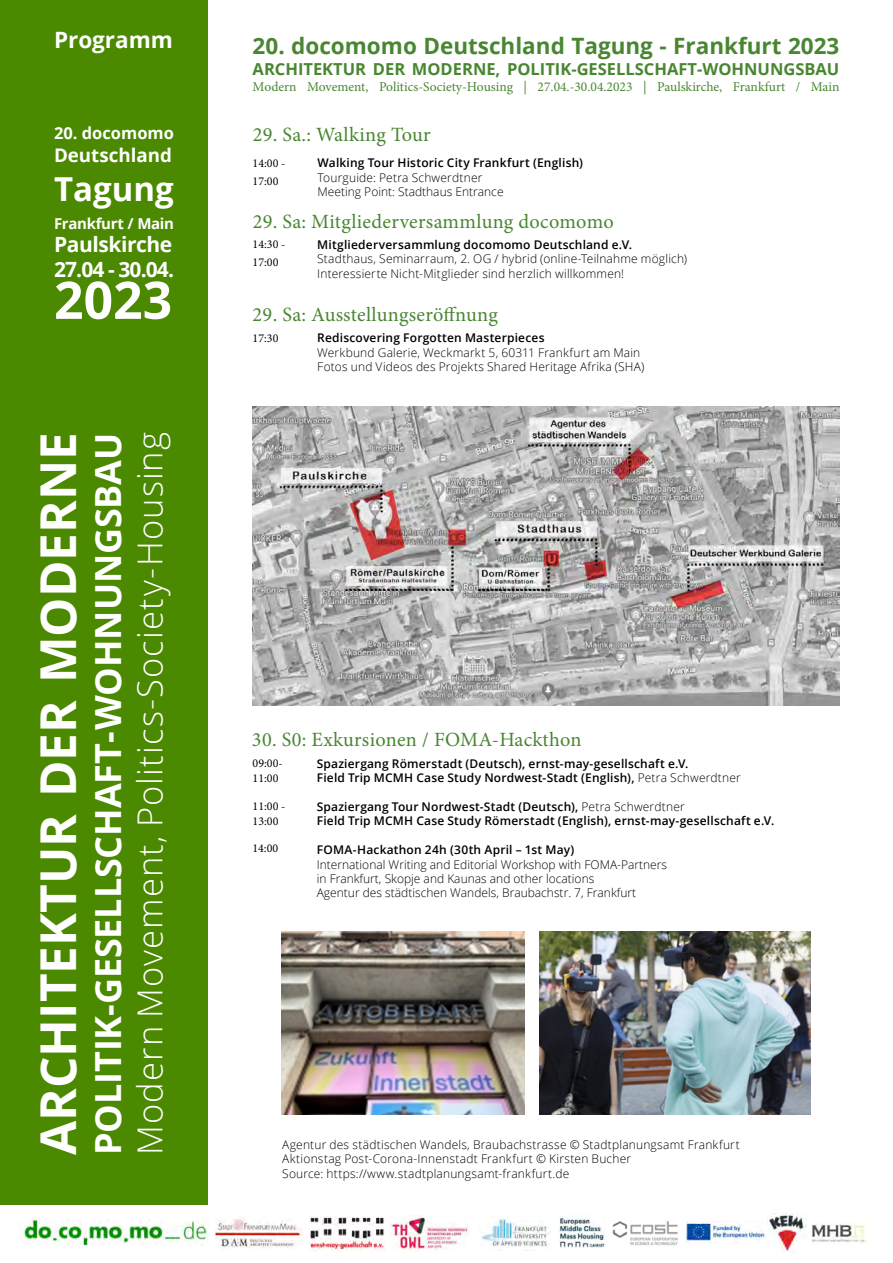
<style>
.page{position:relative;width:893px;height:1263px;background:#fff}
.page>*{position:absolute;margin:0;border:0;box-sizing:border-box;transform-origin:0 0}
.t1{font:700 51.75px "Open Sans";color:#fff}
.t2{font:700 49.5px "Open Sans";color:#fff}
.t3{font:700 36px "Open Sans";letter-spacing:-.005em;color:#fff}
.t4{font:300 34.5px "Open Sans";letter-spacing:.03em;color:#fff}
.t5{font:700 33px "Open Sans";color:#fff}
.t6{font:700 22.5px "Open Sans";color:#498632}
.t7{font:700 22.5px "Open Sans";color:#fff}
.t8{font:700 21px/25.2px "Open Sans";letter-spacing:-.02em;color:#fff}
.t9{font:20.25px "Minion Pro";letter-spacing:.015em;color:#498632}
.t10{font:700 18.75px "Open Sans";color:#fff}
.t11{font:700 16.5px "Open Sans";color:#498632}
.t12{font:700 16.5px "Open Sans";color:#fff}
.t13{font:700 15px "Open Sans";letter-spacing:-.02em;color:#fff}
.t14{font:13.5px "Minion Pro";color:#498632}
.t15{font:300 12px/14.4px "Open Sans";letter-spacing:.015em;color:#000}
.t16{font:600 12px/14.4px "Open Sans";letter-spacing:.015em;color:#000}
.t17{font:12px/15.3px "Minion Pro";color:#000}
.s1{font-weight:300}
</style>
<div class="page">
<div style="left:0;top:0;width:208px;height:1204px;background:#4b8900"></div>
<img style="left:19px;top:1219px;width:189px;height:27px">
<img style="left:215px;top:1217px;width:88px;height:31px">
<img style="left:309px;top:1216px;width:76px;height:36px">
<img style="left:391px;top:1215px;width:77px;height:37px">
<img style="left:481px;top:1217px;width:69px;height:33px">
<img style="left:686px;top:1222px;width:79px;height:21px">
<img style="left:558px;top:1215px;width:47px;height:33px">
<img style="left:769px;top:1215px;width:38px;height:37px">
<img style="left:811px;top:1222px;width:55px;height:22px">
<img style="left:612px;top:1221px;width:66px;height:25px">
<img style="left:253px;top:406px;width:586px;height:300px">
<img style="left:282px;top:932px;width:243px;height:182px">
<img style="left:540px;top:932px;width:270px;height:182px">
<h3 class="t7" style="left:54px;top:24px;width:120px">Programm</h3>
<h3 class="t12" style="left:54px;top:121px;width:122px">20. docomomo</h3>
<h3 class="t10" style="left:54px;top:142px;width:119px">Deutschland</h3>
<h3 class="t5" style="left:54px;top:166px;width:121px">Tagung</h3>
<p class="t13" style="left:54px;top:213px;width:122px">Frankfurt / Main</p>
<h3 class="t8" style="left:54px;top:231px;width:122px">Paulskirche<br>27.04 - 30.04.</h3>
<h1 class="t1" style="left:54px;top:264px;width:120px">2023</h1>
<h2 class="t2" style="left:23px;top:1155px;width:724px;rotate:-90deg">ARCHITEKTUR DER MODERNE</h2>
<h3 class="t3" style="left:83px;top:1155px;width:724px;rotate:-90deg">POLITIK-GESELLSCHAFT- WOHNUNGSBAU</h3>
<h3 class="t4" style="left:126px;top:1155px;width:724px;rotate:-90deg">Modern Movement, Politics-Society-Housing</h3>
<h3 class="t6" style="left:253px;top:30px;width:588px">20. docomomo Deutschland Tagung - Frankfurt 2023</h3>
<h3 class="t11" style="left:253px;top:57px;width:588px">ARCHITEKTUR DER MODERNE, POLITIK-GESELLSCHAFT-WOHNUNGSBAU</h3>
<p class="t14" style="left:253px;top:78px;width:588px">Modern Movement, Politics-Society-Housing | 27.04.-30.04.2023 | Paulskirche, Frankfurt / Main</p>
<h3 class="t9" style="left:253px;top:121px;width:179px">29. Sa.: Walking Tour</h3>
<p class="t16" style="left:318px;top:155px;width:267px">Walking Tour Historic City Frankfurt (English)</p>
<p class="t15" style="left:318px;top:170px;width:188px">Tourguide: Petra Schwerdtner<br>Meeting Point: Stadthaus Entrance</p>
<p class="t17" style="left:253px;top:156px;width:34px">14:00 -</p>
<p class="t17" style="left:253px;top:174px;width:27px">17:00</p>
<h3 class="t9" style="left:253px;top:208px;width:363px">29. Sa: Mitgliederversammlung docomomo</h3>
<p class="t16" style="left:317px;top:237px;width:316px">Mitgliederversammlung docomomo Deutschland e.V.</p>
<p class="t15" style="left:317px;top:251px;width:371px">Stadthaus, Seminarraum, 2. OG / hybrid (online-Teilnahme möglich)<br>Interessierte Nicht-Mitglieder sind herzlich willkommen!</p>
<h3 class="t9" style="left:253px;top:301px;width:247px">29. Sa: Ausstellungseröffnung</h3>
<p class="t16" style="left:317px;top:331px;width:229px">Rediscovering Forgotten Masterpieces</p>
<p class="t15" style="left:317px;top:345px;width:329px">Werkbund Galerie, Weckmarkt 5, 60311 Frankfurt am Main<br>Fotos und Videos des Projekts Shared Heritage Afrika (SHA)</p>
<p class="t17" style="left:253px;top:236px;width:34px;line-height:18px">14:30 -<br>17:00</p>
<p class="t17" style="left:253px;top:331px;width:27px">17:30</p>
<h3 class="t9" style="left:252px;top:726px;width:331px">30. S0: Exkursionen / FOMA-Hackthon</h3>
<p class="t17" style="left:253px;top:756px;width:32px">09:00-<br>11:00</p>
<p class="t17" style="left:253px;top:798px;width:34px">11:00 -<br>13:00</p>
<p class="t17" style="left:252px;top:841px;width:27px">14:00</p>
<p class="t16" style="left:317px;top:756px;width:426px">Spaziergang Römerstadt (Deutsch), ernst-may-gesellschaft e.V.<br>Field Trip MCMH Case Study Nordwest-Stadt (English), <span class="s1">Petra Schwerdtner</span></p>
<p class="t16" style="left:317px;top:799px;width:459px">Spaziergang Tour Nordwest-Stadt (Deutsch), <span class="s1">Petra Schwerdtner<br></span>Field Trip MCMH Case Study Römerstadt (English), ernst-may-gesellschaft e.V.</p>
<p class="t16" style="left:317px;top:842px;width:259px">FOMA-Hackathon 24h (30th April – 1st May)</p>
<p class="t15" style="left:317px;top:857px;width:352px">International Writing and Editorial Workshop with FOMA-Partners in Frankfurt, Skopje and Kaunas and other locations<br>Agentur des städtischen Wandels, Braubachstr. 7, Frankfurt</p>
<p class="t15" style="left:282px;top:1137px;width:459px">Agentur des städtischen Wandels, Braubachstrasse © Stadtplanungsamt Frankfurt<br>Aktionstag Post-Corona-Innenstadt Frankfurt © Kirsten Bucher<br>Source: https://www.stadtplanungsamt-frankfurt.de</p>
</div>
